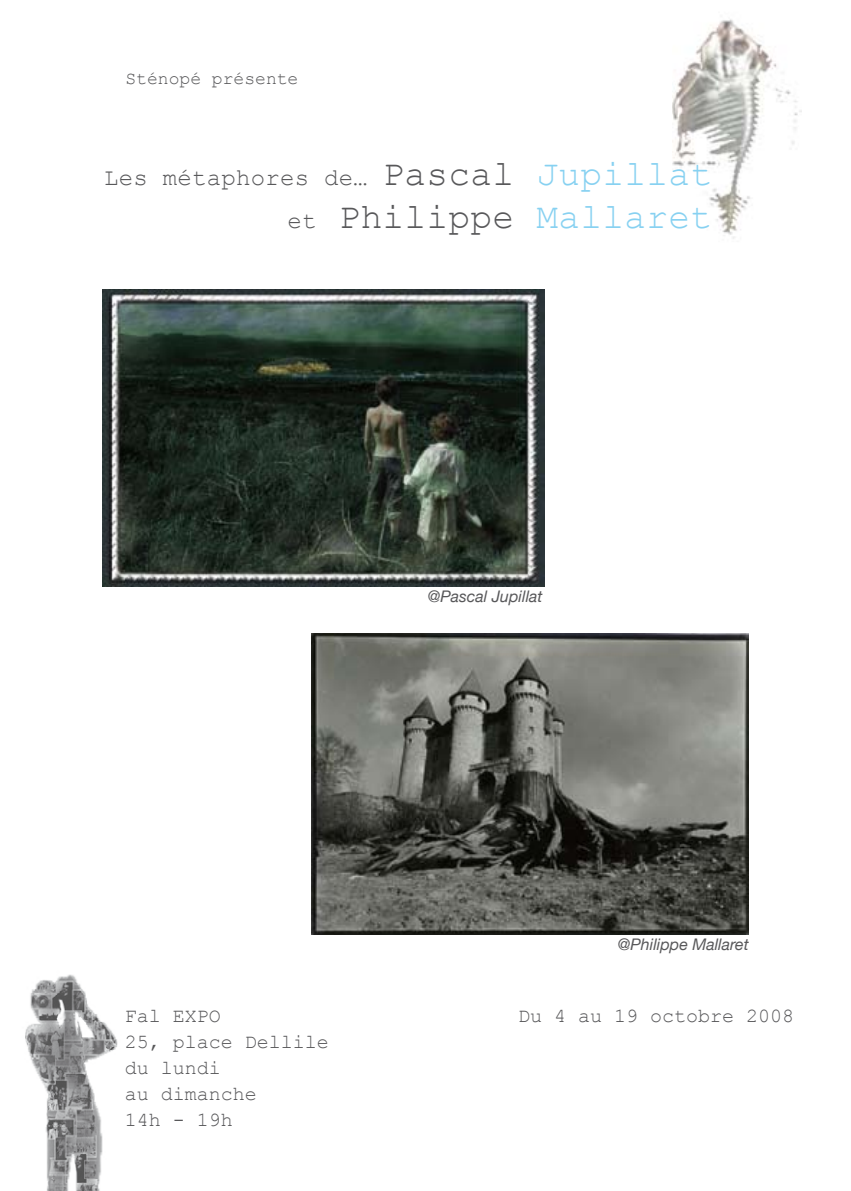
<style>
.page{position:relative;width:851px;height:1191px;background:#fff}
.page>*{position:absolute;margin:0;border:0;box-sizing:border-box;transform-origin:0 0}
.t1{font:36px "Courier New";letter-spacing:.01em;color:#58585a}
.t2{font:24px "Courier New";letter-spacing:.01em;color:#58585a}
.t3{font:20px/26px "Courier New";color:#58585a}
.t4{font:18px "Courier New";color:#58585a}
.t5{font:italic 16px "Helvetica Neue";color:#58585a}
.s1{font-size:36px}
.s2{font-size:36px;color:#87d1f1}
.s3{font-size:24px}
.s4{color:#87d1f1}
.s5{font-style:normal}
</style>
<div class="page">
<img style="left:25px;top:974px;width:93px;height:217px">
<img style="left:672px;top:19px;width:129px;height:220px">
<img style="left:102px;top:289px;width:442px;height:297px">
<img style="left:312px;top:634px;width:436px;height:300px">
<p class="t4" style="left:125px;top:67px;width:174px">Sténopé présente</p>
<p class="t2" style="left:104px;top:163px;width:609px">Les métaphores de… <span class="s1">Pascal</span> <span class="s2">Jupillat</span></p>
<h1 class="t1" style="left:287px;top:195px;width:426px"><span class="s3">et</span> Philippe <span class="s4">Mallaret</span></h1>
<p class="t5" style="left:427px;top:586px;width:116px"><span class="s5">@</span>Pascal Jupillat</p>
<p class="t3" style="left:125px;top:1002px;width:206px">Fal EXPO<br>25, place Dellile du lundi<br>au dimanche<br>14h - 19h</p>
<p class="t5" style="left:617px;top:934px;width:133px"><span class="s5">@</span>Philippe Mallaret</p>
<p class="t3" style="left:518px;top:1001px;width:278px">Du 4 au 19 octobre 2008</p>
</div>
